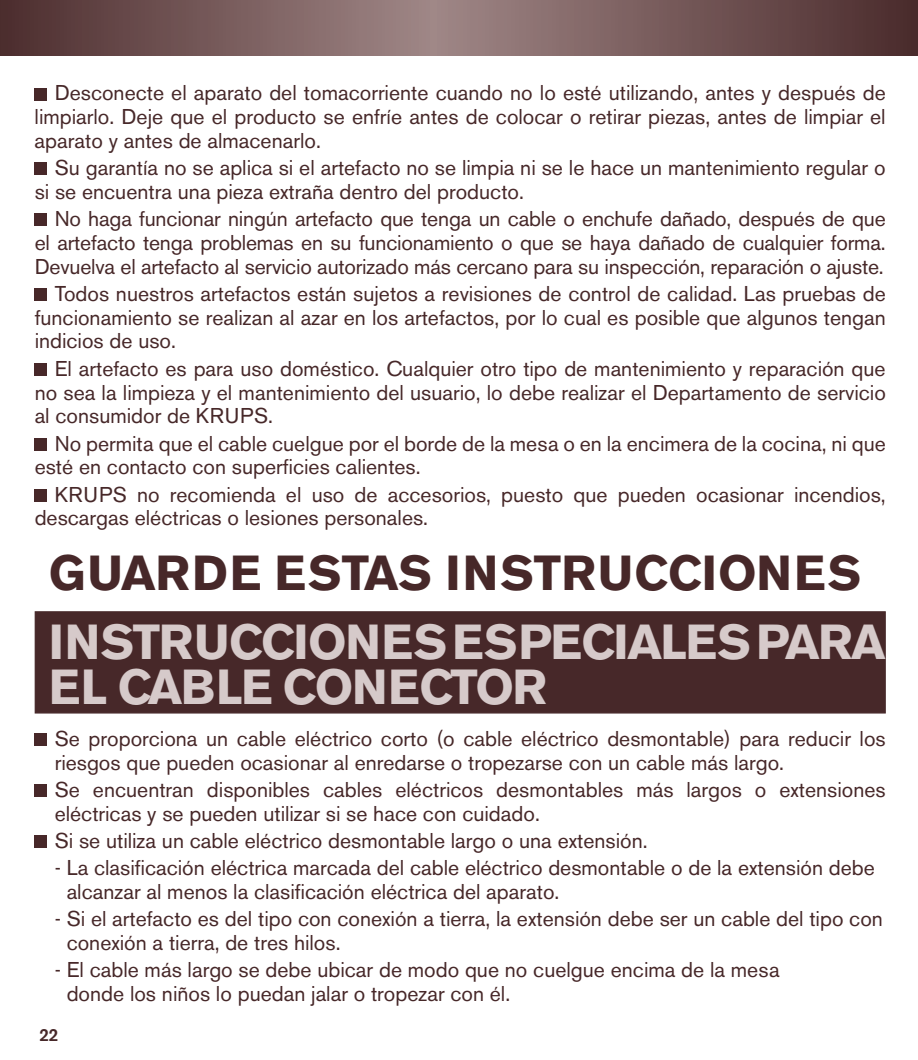
<style>
.page{position:relative;width:918px;height:1060px;background:#fff}
.page>*{position:absolute;margin:0;border:0;box-sizing:border-box;transform-origin:0 0}
.t1{font:700 48.75px/45px "Akzidenz Grotesk BE";letter-spacing:-.03em;color:#d6caca}
.t2{font:700 48.75px "Akzidenz Grotesk BE";letter-spacing:.02em;color:#472829}
.t3{font:21.25px/23.8px "Akzidenz Grotesk BE";color:#472829}
.t4{font:500 17.5px "Akzidenz Grotesk BE";color:#472829}
</style>
<div class="page">
<div style="left:35px;top:611px;width:850px;height:102px;background:#472829;border:1px solid #472829"></div>
<svg style="left:0;top:0;width:917px;height:56px;background:#755959"></svg>
<div style="left:35px;top:88px;width:12px;height:12px;background:#472829"></div>
<div style="left:35px;top:163px;width:12px;height:12px;background:#472829"></div>
<div style="left:35px;top:214px;width:12px;height:12px;background:#472829"></div>
<div style="left:35px;top:288px;width:12px;height:13px;background:#472829"></div>
<div style="left:35px;top:363px;width:12px;height:13px;background:#472829"></div>
<div style="left:35px;top:438px;width:12px;height:12px;background:#472829"></div>
<div style="left:35px;top:489px;width:12px;height:12px;background:#472829"></div>
<div style="left:35px;top:733px;width:12px;height:13px;background:#472829"></div>
<div style="left:35px;top:784px;width:12px;height:13px;background:#472829"></div>
<div style="left:35px;top:835px;width:12px;height:13px;background:#472829"></div>
<p class="t3" style="left:35px;top:81px;width:852px;text-align:justify;text-indent:20px">Desconecte el aparato del tomacorriente cuando no lo esté utilizando, antes y después de limpiarlo. Deje que el producto se enfríe antes de colocar o retirar piezas, antes de limpiar el aparato y antes de almacenarlo.</p>
<p class="t3" style="left:35px;top:156px;width:852px;text-indent:20px">Su garantía no se aplica si el artefacto no se limpia ni se le hace un mantenimiento regular o si se encuentra una pieza extraña dentro del producto.</p>
<p class="t3" style="left:35px;top:207px;width:852px;text-align:justify;text-indent:20px">No haga funcionar ningún artefacto que tenga un cable o enchufe dañado, después de que el artefacto tenga problemas en su funcionamiento o que se haya dañado de cualquier forma.<br>Devuelva el artefacto al servicio autorizado más cercano para su inspección, reparación o ajuste.</p>
<p class="t3" style="left:35px;top:282px;width:852px;text-align:justify;text-indent:20px">Todos nuestros artefactos están sujetos a revisiones de control de calidad. Las pruebas de funcionamiento se realizan al azar en los artefactos, por lo cual es posible que algunos tengan indicios de uso.</p>
<p class="t3" style="left:35px;top:356px;width:852px;text-align:justify;text-indent:20px">El artefacto es para uso doméstico. Cualquier otro tipo de mantenimiento y reparación que no sea la limpieza y el mantenimiento del usuario, lo debe realizar el Departamento de servicio al consumidor de KRUPS.</p>
<p class="t3" style="left:35px;top:431px;width:852px;text-indent:20px">No permita que el cable cuelgue por el borde de la mesa o en la encimera de la cocina, ni que esté en contacto con superficies calientes.</p>
<p class="t3" style="left:35px;top:482px;width:852px;text-indent:20px">KRUPS no recomienda el uso de accesorios, puesto que pueden ocasionar incendios, descargas eléctricas o lesiones personales.</p>
<h1 class="t2" style="left:49px;top:545px;width:813px">GUARDE ESTAS INSTRUCCIONES</h1>
<h1 class="t1" style="left:49px;top:619px;width:838px">INSTRUCCIONES ESPECIALES PARA<br>EL CABLE CONECTOR</h1>
<p class="t3" style="left:55px;top:726px;width:832px">Se proporciona un cable eléctrico corto (o cable eléctrico desmontable) para reducir los riesgos que pueden ocasionar al enredarse o tropezarse con un cable más largo.</p>
<p class="t3" style="left:55px;top:777px;width:832px">Se encuentran disponibles cables eléctricos desmontables más largos o extensiones eléctricas y se pueden utilizar si se hace con cuidado.</p>
<p class="t3" style="left:55px;top:828px;width:594px">Si se utiliza un cable eléctrico desmontable largo o una extensión.</p>
<p class="t3" style="left:67px;top:856px;width:809px;text-indent:-12px">- La clasificación eléctrica marcada del cable eléctrico desmontable o de la extensión debe alcanzar al menos la clasificación eléctrica del aparato.</p>
<p class="t3" style="left:67px;top:907px;width:817px;text-indent:-12px">- Si el artefacto es del tipo con conexión a tierra, la extensión debe ser un cable del tipo con conexión a tierra, de tres hilos.</p>
<p class="t3" style="left:67px;top:958px;width:714px;text-indent:-12px">- El cable más largo se debe ubicar de modo que no cuelgue encima de la mesa donde los niños lo puedan jalar o tropezar con él.</p>
<p class="t4" style="left:39px;top:1024px;width:21px">22</p>
</div>
